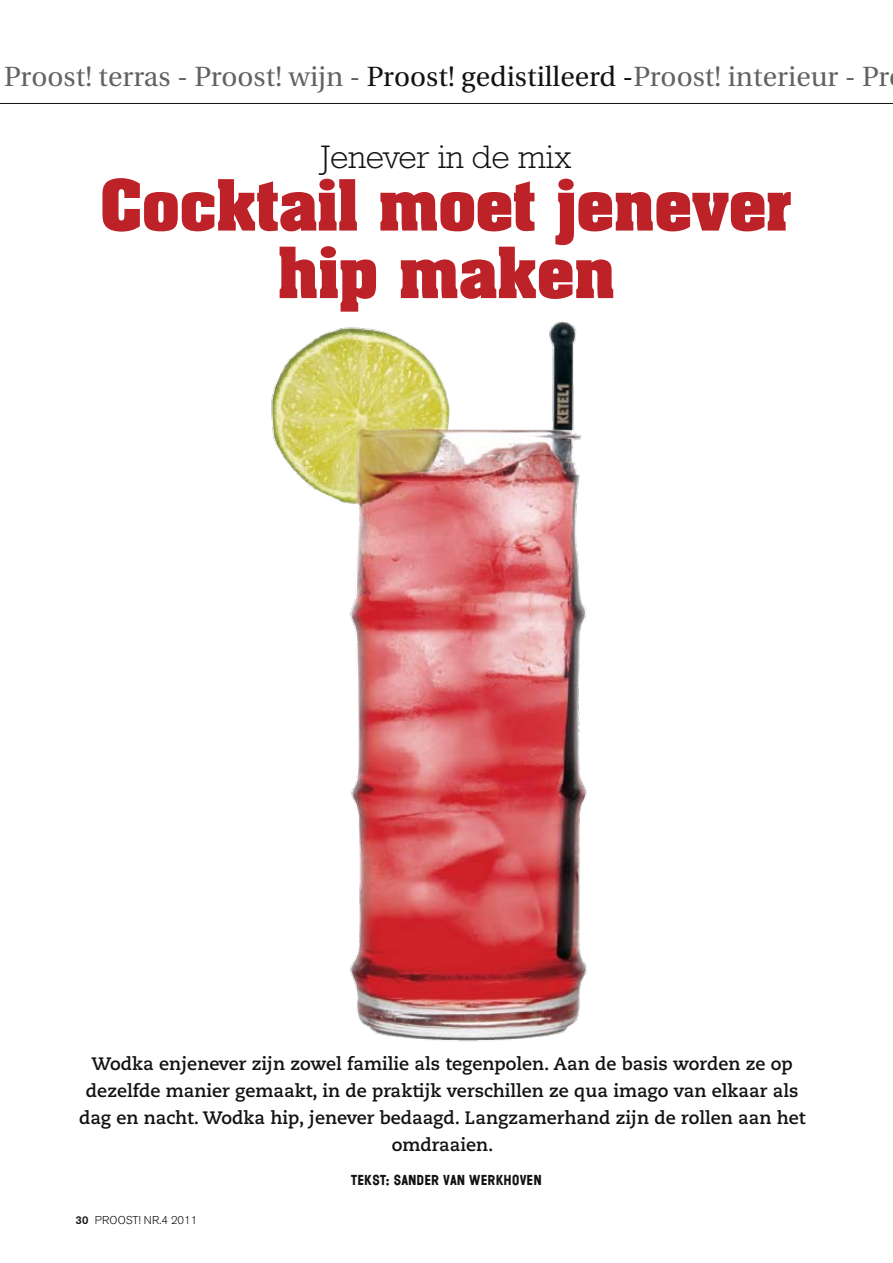
<style>
.page{position:relative;width:893px;height:1263px;background:#fff}
.page>*{position:absolute;margin:0;border:0;box-sizing:border-box;transform-origin:0 0}
.t1{font:700 60px/67.5px "Aachen";color:#bc2228;text-align:center}
.t2{font:300 33px "Rockwell";color:#121212}
.t3{font:27.75px "Utopia";letter-spacing:.005em;color:#616362}
.t4{font:700 18px/27px "Caecilia";color:#121212;text-align:center}
.t5{font:13.5px "Wilma Base";color:#121212}
.t6{font:300 11.25px "Akzidenz Grotesk BE";color:#121212}
.s1{color:#121212}
.s2{font-weight:500}
</style>
<div class="page">
<hr style="left:0;top:103px;width:893px;height:1px;background:#121212">
<img style="left:271px;top:322px;width:316px;height:720px">
<h3 class="t3" style="left:4px;top:61px;width:886px">Proost! terras - Proost! wijn - <span class="s1">Proost! gedistilleerd -</span>Proost! interieur - Pr</h3>
<h2 class="t2" style="left:321px;top:138px;width:252px">Jenever in de mix</h2>
<h1 class="t1" style="left:100px;top:170px;width:694px">Cocktail moet jenever hip maken</h1>
<p class="t4" style="left:79px;top:1051px;width:728px">Wodka enjenever zijn zowel familie als tegenpolen. Aan de basis worden ze op dezelfde manier gemaakt, in de praktijk verschillen ze qua imago van elkaar als dag en nacht. Wodka hip, jenever bedaagd. Langzamerhand zijn de rollen aan het omdraaien.</p>
<p class="t6" style="left:75px;top:1214px;width:123px"><span class="s2">30</span> PROOST! NR.4 2011</p>
<p class="t5" style="left:351px;top:1171px;width:192px">TEKST: SANDER VAN WERKHOVEN</p>
</div>
